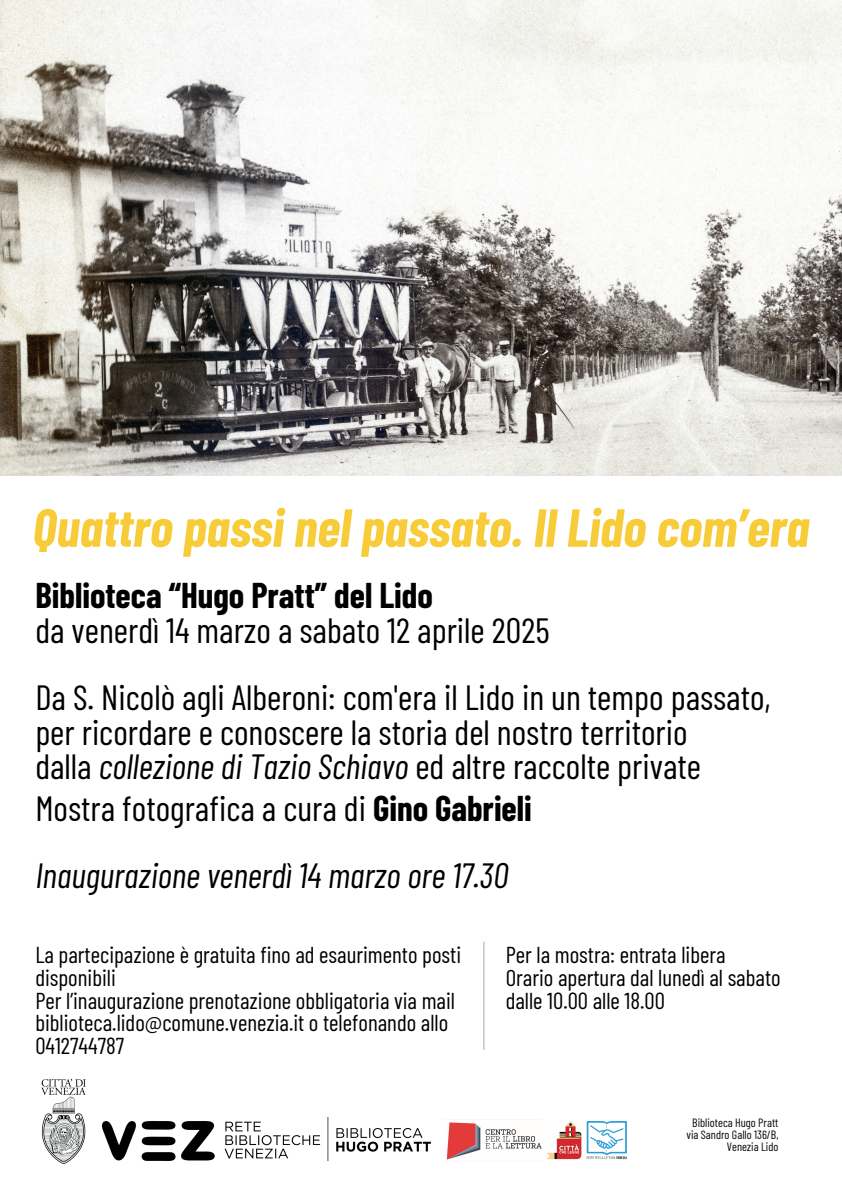
<style>
.page{position:relative;width:842px;height:1191px;background:#fff}
.page>*{position:absolute;margin:0;border:0;box-sizing:border-box;transform-origin:0 0}
.t1{font:italic 700 53.5px "Barlow Condensed";color:#f7cc38}
.t2{font:35px/67.7px "Barlow Condensed";color:#000}
.t3{font:italic 35px/66.7px "Barlow Condensed";color:#000}
.t4{font:700 35px "Barlow Condensed";color:#000}
.t5{font:23px/22.5px "Barlow Condensed";color:#000}
.t6{font:12px/12px "Barlow Condensed";color:#08080b;text-align:right}
.s1{font-style:italic}
.s2{font-style:normal}
.s3{font-weight:700;font-style:normal}
</style>
<div class="page">
<img style="left:0;top:0;width:842px;height:475px">
<img style="left:41px;top:1079px;width:390px;height:85px">
<img style="left:446px;top:1121px;width:181px;height:39px">
<hr style="left:483px;top:941px;width:1px;height:108px;background:#a6a9ab">
<h1 class="t1" style="left:33px;top:489px;width:778px">Quattro passi nel passato. Il Lido com’era</h1>
<h2 class="t4" style="left:35px;top:570px;width:399px">Biblioteca “Hugo Pratt” del Lido</h2>
<h2 class="t2" style="left:35px;top:593px;width:737px">da venerdì 14 marzo a sabato 12 aprile 2025<br>Da S. Nicolò agli Alberoni: com'era il Lido in un tempo passato,</h2>
<h2 class="t2" style="left:35px;top:712px;width:667px;line-height:34.5px">per ricordare e conoscere la storia del nostro territorio dalla <span class="s1">collezione di Tazio Schiavo</span> ed altre raccolte private</h2>
<h2 class="t3" style="left:35px;top:772px;width:498px"><span class="s2">Mostra fotografica a cura di</span> <span class="s3">Gino Gabrieli<br></span>Inaugurazione venerdì 14 marzo ore 17.30</h2>
<p class="t5" style="left:35px;top:942px;width:427px">La partecipazione è gratuita fino ad esaurimento posti disponibili<br>Per l’inaugurazione prenotazione obbligatoria via mail biblioteca.lido@comune.venezia.it o telefonando allo 0412744787</p>
<p class="t5" style="left:506px;top:942px;width:276px">Per la mostra: entrata libera<br>Orario apertura dal lunedì al sabato dalle 10.00 alle 18.00</p>
<p class="t6" style="left:687px;top:1115px;width:93px">Biblioteca Hugo Pratt via Sandro Gallo 136/B,<br>Venezia Lido</p>
</div>
